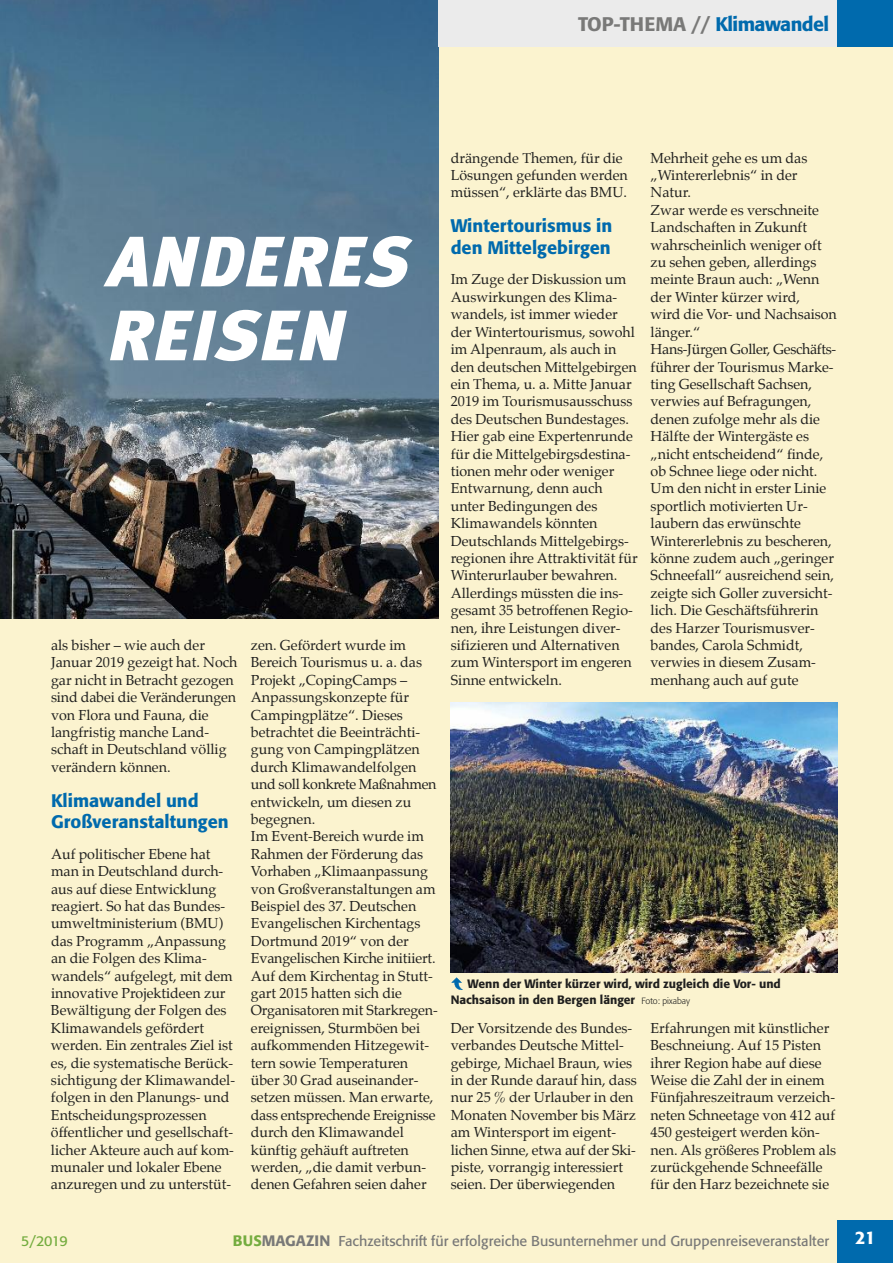
<style>
.page{position:relative;width:893px;height:1263px;background:#fbf3cf}
.page>*{position:absolute;margin:0;border:0;box-sizing:border-box;transform-origin:0 0}
.t1{font:500 19.5px "Formata";letter-spacing:-.03em;color:#797978}
.t2{font:500 18px/21.8px "Formata";color:#006aad}
.t3{font:500 18px "Formata";color:#fff}
.t4{font:14.25px/17.4px "Palatino";color:#1f1f1e}
.t5{font:14.25px "Formata";color:#797978}
.t6{font:14.25px "Formata";color:#74ac3f}
.t7{font:500 12px/16.5px "Formata";color:#1f1f1e}
.s1{color:#006aad}
.s2{font-weight:300;font-size:9px}
.s3{font-weight:500;font-size:15px;color:#74ac3f}
.s4{font-weight:500;font-size:15px}
</style>
<div class="page">
<img style="left:0;top:0;width:438px;height:618px">
<div style="left:838px;top:1220px;width:55px;height:43px;background:#006aad"></div>
<div style="left:438px;top:0;width:455px;height:47px;background:#ebebeb"></div>
<div style="left:838px;top:0;width:55px;height:47px;background:#006aad"></div>
<svg style="left:110px;top:310px;width:237px;height:51px;background:#bfcbd4"></svg>
<svg style="left:103px;top:236px;width:310px;height:51px;background:#bac7d1"></svg>
<img style="left:451px;top:702px;width:387px;height:270px">
<svg style="left:451px;top:977px;width:12px;height:13px"></svg>
<h1 class="t1" style="left:578px;top:16px;width:252px">TOP-THEMA // <span class="s1">Klimawandel</span></h1>
<p class="t4" style="left:51px;top:637px;width:188px">als bisher – wie auch der<br>Januar 2019 gezeigt hat. Noch gar nicht in Betracht gezogen sind dabei die Veränderungen von Flora und Fauna, die langfristig manche Land&shy;schaft in Deutschland völlig verändern können.</p>
<p class="t2" style="left:51px;top:791px;width:179px">Klimawandel und<br>Großveranstaltungen</p>
<p class="t4" style="left:51px;top:846px;width:186px">Auf politischer Ebene hat man in Deutschland durch&shy;aus auf diese Entwicklung reagiert. So hat das Bundes&shy;umweltministerium (BMU) das Programm „Anpassung an die Folgen des Klima&shy;wandels“ aufgelegt, mit dem innovative Projektideen zur<br>Bewältigung der Folgen des<br>Klimawandels gefördert werden. Ein zentrales Ziel ist es, die systematische Berück&shy;sichtigung der Klimawandel&shy;folgen in den Planungs- und<br>Entscheidungsprozessen öffentlicher und gesellschaft&shy;licher Akteure auch auf kom&shy;munaler und lokaler Ebene anzuregen und zu unterstüt-</p>
<p class="t4" style="left:251px;top:637px;width:188px">zen. Gefördert wurde im<br>Bereich Tourismus u. a. das<br>Projekt „CopingCamps –<br>Anpassungskonzepte für<br>Campingplätze“. Dieses betrachtet die Beeinträchti&shy;gung von Campingplätzen durch Klimawandelfolgen und soll konkrete Maßnahmen entwickeln, um diesen zu begegnen.<br>Im Event-Bereich wurde im<br>Rahmen der Förderung das<br>Vorhaben „Klimaanpassung von Großveranstaltungen am<br>Beispiel des 37. Deutschen<br>Evangelischen Kirchentags<br>Dortmund 2019“ von der<br>Evangelischen Kirche initiiert.<br>Auf dem Kirchentag in Stutt&shy;gart 2015 hatten sich die<br>Organisatoren mit Starkregen&shy;ereignissen, Sturmböen bei aufkommenden Hitzegewit&shy;tern sowie Temperaturen über 30 Grad auseinander&shy;setzen müssen. Man erwarte, dass entsprechende Ereignisse durch den Klimawandel künftig gehäuft auftreten werden, „die damit verbun&shy;denen Gefahren seien daher</p>
<p class="t4" style="left:451px;top:150px;width:179px">drängende Themen, für die<br>Lösungen gefunden werden müssen“, erklärte das BMU.</p>
<p class="t2" style="left:451px;top:217px;width:163px">Wintertourismus in den Mittelgebirgen</p>
<p class="t4" style="left:451px;top:272px;width:188px">Im Zuge der Diskussion um<br>Auswirkungen des Klima&shy;wandels, ist immer wieder der Wintertourismus, sowohl im Alpenraum, als auch in den deutschen Mittelgebirgen ein Thema, u. a. Mitte Januar<br>2019 im Tourismusausschuss des Deutschen Bundestages.<br>Hier gab eine Expertenrunde für die Mittelgebirgsdestina&shy;tionen mehr oder weniger<br>Entwarnung, denn auch unter Bedingungen des<br>Klimawandels könnten<br>Deutschlands Mittelgebirgs&shy;regionen ihre Attraktivität für<br>Winterurlauber bewahren.<br>Allerdings müssten die ins&shy;gesamt 35 betroffenen Regio&shy;nen, ihre Leistungen diver&shy;sifizieren und Alternativen zum Wintersport im engeren<br>Sinne entwickeln.</p>
<p class="t4" style="left:651px;top:150px;width:188px">Mehrheit gehe es um das „Wintererlebnis“ in der<br>Natur.<br>Zwar werde es verschneite<br>Landschaften in Zukunft wahrscheinlich weniger oft zu sehen geben, allerdings meinte Braun auch: „Wenn der Winter kürzer wird,<br>wird die Vor- und Nachsaison länger.“<br>Hans-Jürgen Goller, Geschäfts&shy;führer der Tourismus Marke&shy;ting Gesellschaft Sachsen, verwies auf Befragungen, denen zufolge mehr als die<br>Hälfte der Wintergäste es „nicht entscheidend“ finde, ob Schnee liege oder nicht.<br>Um den nicht in erster Linie sportlich motivierten Ur&shy;laubern das erwünschte<br>Wintererlebnis zu bescheren, könne zudem auch „geringer<br>Schneefall“ ausreichend sein, zeigte sich Goller zuversicht&shy;lich. Die Geschäftsführerin des Harzer Tourismusver&shy;bandes, Carola Schmidt, verwies in diesem Zusam&shy;menhang auch auf gute</p>
<p class="t7" style="left:451px;top:976px;width:332px;text-indent:17px">Wenn der Winter kürzer wird, wird zugleich die Vor- und<br>Nachsaison in den Bergen länger <span class="s2">Foto: pixabay</span></p>
<p class="t4" style="left:451px;top:1020px;width:188px">Der Vorsitzende des Bundes&shy;verbandes Deutsche Mittel&shy;gebirge, Michael Braun, wies in der Runde darauf hin, dass nur 25 % der Urlauber in den<br>Monaten November bis März am Wintersport im eigent&shy;lichen Sinne, etwa auf der Ski&shy;piste, vorrangig interessiert seien. Der überwiegenden</p>
<p class="t4" style="left:651px;top:1020px;width:187px">Erfahrungen mit künstlicher<br>Beschneiung. Auf 15 Pisten ihrer Region habe auf diese<br>Weise die Zahl der in einem<br>Fünfjahreszeitraum verzeich&shy;neten Schneetage von 412 auf<br>450 gesteigert werden kön&shy;nen. Als größeres Problem als zurückgehende Schneefälle für den Harz bezeichnete sie</p>
<p class="t6" style="left:21px;top:1235px;width:48px">5/2019</p>
<p class="t5" style="left:233px;top:1235px;width:598px"><span class="s3">BUS</span><span class="s4">MAGAZIN</span> Fachzeitschrift für erfolgreiche Busunternehmer und Gruppenreiseveranstalter</p>
<p class="t3" style="left:855px;top:1230px;width:22px">21</p>
</div>
